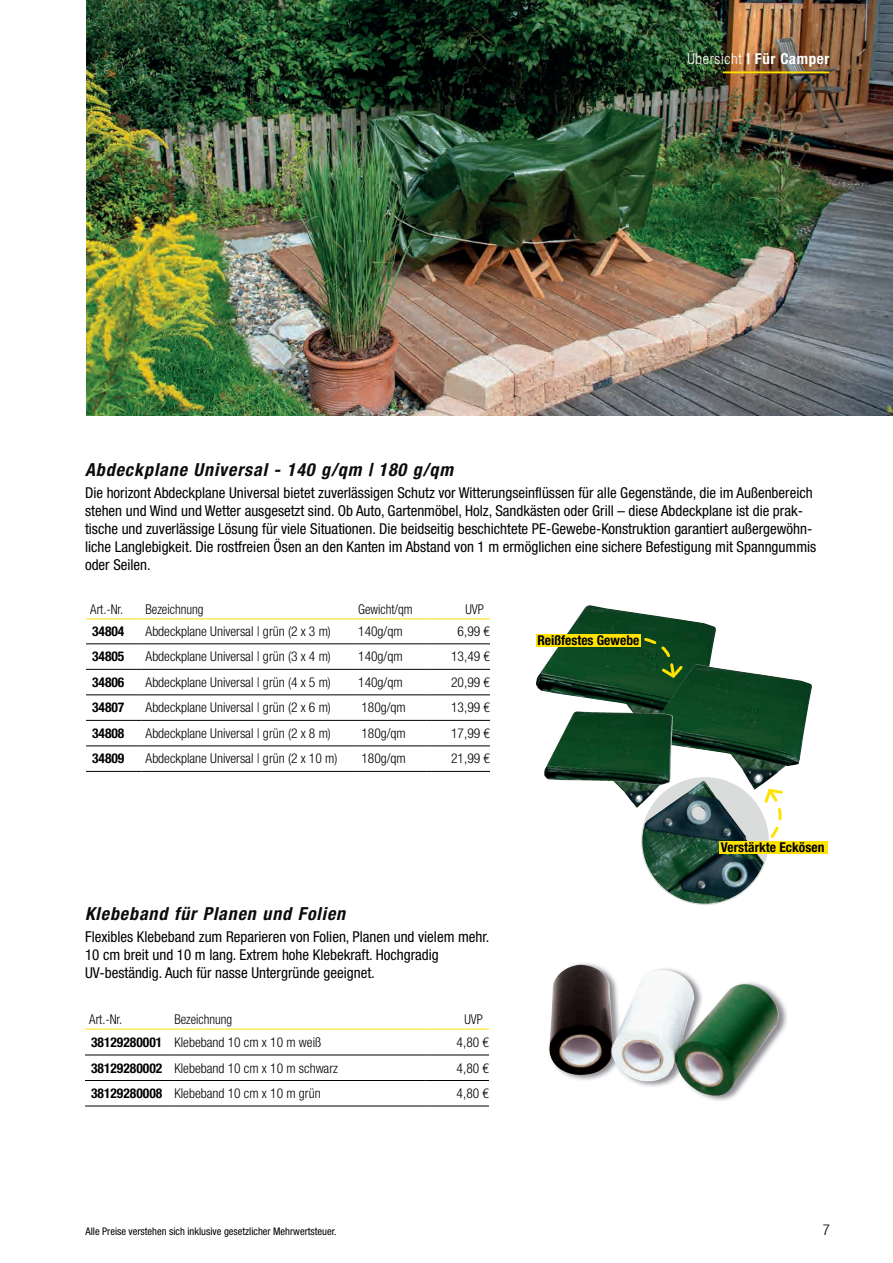
<style>
.page{position:relative;width:893px;height:1263px;background:#fff}
.page>*{position:absolute;margin:0;border:0;box-sizing:border-box;transform-origin:0 0}
.t1{font:italic 700 condensed 18px "Helvetica Neue LT Pro";letter-spacing:.05em;color:#090b0d}
.t2{font:condensed 15px/18px "Helvetica Neue LT Pro";color:#000001}
.t3{font:700 condensed 15px "Helvetica Neue LT Pro";letter-spacing:.04em;color:#fff}
.t4{font:300 condensed 15px "Helvetica Neue LT Pro";color:#000001}
.t5{font:300 condensed 13.5px "Helvetica Neue LT Pro";color:#000001}
.t6{font:700 condensed 13.5px "Helvetica Neue LT Pro";color:#000001}
.t7{font:300 condensed 13.5px "Helvetica Neue LT Pro";color:#000001;scale:.95 1}
.t8{font:condensed 10.5px "Helvetica Neue LT Pro";color:#000001}
.s1{font-weight:300}
.s2{font-weight:700}
</style>
<div class="page">
<img style="left:86px;top:0;width:807px;height:415px">
<hr style="left:723px;top:71px;width:106px;height:2px;background:#fee202">
<img style="left:536px;top:605px;width:180px;height:106px">
<img style="left:740px;top:766px;width:46px;height:2px">
<img style="left:648px;top:664px;width:164px;height:102px">
<img style="left:617px;top:785px;width:15px;height:17px">
<img style="left:544px;top:711px;width:129px;height:74px">
<img style="left:549px;top:965px;width:238px;height:136px">
<hr style="left:86px;top:669px;width:55px;height:1px;background:#000001">
<hr style="left:141px;top:669px;width:213px;height:1px;background:#000001">
<hr style="left:354px;top:669px;width:72px;height:1px;background:#000001">
<hr style="left:426px;top:669px;width:64px;height:1px;background:#000001">
<hr style="left:86px;top:618px;width:55px;height:1px;background:#fee202">
<hr style="left:141px;top:618px;width:213px;height:1px;background:#fee202">
<hr style="left:354px;top:618px;width:72px;height:1px;background:#fee202">
<hr style="left:426px;top:618px;width:64px;height:1px;background:#fee202">
<hr style="left:141px;top:695px;width:213px;height:1px;background:#000001">
<hr style="left:354px;top:695px;width:72px;height:1px;background:#000001">
<hr style="left:426px;top:695px;width:64px;height:1px;background:#000001">
<hr style="left:141px;top:720px;width:213px;height:1px;background:#000001">
<hr style="left:354px;top:720px;width:72px;height:1px;background:#000001">
<hr style="left:426px;top:720px;width:64px;height:1px;background:#000001">
<hr style="left:141px;top:746px;width:213px;height:1px;background:#000001">
<hr style="left:354px;top:746px;width:72px;height:1px;background:#000001">
<hr style="left:426px;top:746px;width:64px;height:1px;background:#000001">
<hr style="left:141px;top:771px;width:213px;height:1px;background:#000001">
<hr style="left:354px;top:771px;width:72px;height:1px;background:#000001">
<hr style="left:426px;top:771px;width:64px;height:1px;background:#000001">
<hr style="left:86px;top:695px;width:55px;height:1px;background:#000001">
<hr style="left:86px;top:720px;width:55px;height:1px;background:#000001">
<hr style="left:86px;top:746px;width:55px;height:1px;background:#000001">
<hr style="left:86px;top:771px;width:55px;height:1px;background:#000001">
<hr style="left:141px;top:644px;width:213px;height:1px;background:#000001">
<hr style="left:354px;top:644px;width:72px;height:1px;background:#000001">
<hr style="left:426px;top:644px;width:64px;height:1px;background:#000001">
<hr style="left:86px;top:644px;width:55px;height:1px;background:#000001">
<svg style="left:85px;top:1028px;width:404px;height:1px"></svg>
<hr style="left:85px;top:1080px;width:85px;height:1px;background:#000001">
<hr style="left:170px;top:1080px;width:255px;height:1px;background:#000001">
<hr style="left:425px;top:1080px;width:64px;height:1px;background:#000001">
<hr style="left:85px;top:1029px;width:85px;height:1px;background:#fee202">
<hr style="left:170px;top:1029px;width:255px;height:1px;background:#fee202">
<hr style="left:425px;top:1029px;width:64px;height:1px;background:#fee202">
<hr style="left:170px;top:1106px;width:255px;height:1px;background:#000001">
<hr style="left:425px;top:1106px;width:64px;height:1px;background:#000001">
<hr style="left:85px;top:1106px;width:85px;height:1px;background:#000001">
<hr style="left:170px;top:1055px;width:255px;height:1px;background:#000001">
<hr style="left:425px;top:1055px;width:64px;height:1px;background:#000001">
<hr style="left:85px;top:1055px;width:85px;height:1px;background:#000001">
<div style="left:720px;top:841px;width:108px;height:13px;background:#fee202"></div>
<svg style="left:632px;top:768px;width:151px;height:137px"></svg>
<div style="left:536px;top:634px;width:105px;height:13px;background:#fee202"></div>
<svg style="left:642px;top:636px;width:43px;height:44px"></svg>
<p class="t3" style="left:687px;top:49px;width:143px"><span class="s1">Übersicht</span> | Für Camper</p>
<p class="t1" style="left:85px;top:459px;width:370px">Abdeckplane Universal - 140 g/qm | 180 g/qm</p>
<p class="t2" style="left:85px;top:484px;width:733px">Die horizont Abdeckplane Universal bietet zuverlässigen Schutz vor Witterungseinflüssen für alle Gegenstände, die im Außenbereich stehen und Wind und Wetter ausgesetzt sind. Ob Auto, Gartenmöbel, Holz, Sandkästen oder Grill – diese Abdeckplane ist die prak&shy;tische und zuverlässige Lösung für viele Situationen. Die beidseitig beschichtete PE-Gewebe-Konstruktion garantiert außergewöhn&shy;liche Langlebigkeit. Die rostfreien Ösen an den Kanten im Abstand von 1 m ermöglichen eine sichere Befestigung mit Spanngummis oder Seilen.</p>
<p class="t7" style="left:90px;top:601px;width:36px">Art.-Nr.</p>
<p class="t7" style="left:146px;top:601px;width:62px">Bezeichnung</p>
<p class="t7" style="left:358px;top:601px;width:59px">Gewicht/qm</p>
<p class="t7" style="left:465px;top:601px;width:21px">UVP</p>
<p class="t6" style="left:92px;top:623px;width:34px">34804</p>
<p class="t5" style="left:146px;top:624px;width:187px">Abdeckplane Universal | grün (2 x 3 m)</p>
<p class="t5" style="left:358px;top:624px;width:46px">140g/qm</p>
<p class="t5" style="left:458px;top:624px;width:34px">6,99 €</p>
<p class="t6" style="left:92px;top:648px;width:34px">34805</p>
<p class="t5" style="left:146px;top:649px;width:187px">Abdeckplane Universal | grün (3 x 4 m)</p>
<p class="t5" style="left:358px;top:649px;width:46px">140g/qm</p>
<p class="t5" style="left:451px;top:649px;width:40px">13,49 €</p>
<p class="t6" style="left:92px;top:674px;width:34px">34806</p>
<p class="t5" style="left:146px;top:674px;width:187px">Abdeckplane Universal | grün (4 x 5 m)</p>
<p class="t5" style="left:358px;top:674px;width:46px">140g/qm</p>
<p class="t5" style="left:451px;top:674px;width:40px">20,99 €</p>
<p class="t6" style="left:92px;top:699px;width:34px">34807</p>
<p class="t5" style="left:146px;top:700px;width:187px">Abdeckplane Universal | grün (2 x 6 m)</p>
<p class="t5" style="left:361px;top:700px;width:46px">180g/qm</p>
<p class="t5" style="left:451px;top:700px;width:40px">13,99 €</p>
<p class="t6" style="left:92px;top:725px;width:34px">34808</p>
<p class="t5" style="left:146px;top:725px;width:187px">Abdeckplane Universal | grün (2 x 8 m)</p>
<p class="t5" style="left:361px;top:725px;width:46px">180g/qm</p>
<p class="t5" style="left:451px;top:725px;width:40px">17,99 €</p>
<p class="t6" style="left:92px;top:751px;width:34px">34809</p>
<p class="t5" style="left:146px;top:751px;width:193px">Abdeckplane Universal | grün (2 x 10 m)</p>
<p class="t5" style="left:361px;top:751px;width:46px">180g/qm</p>
<p class="t5" style="left:451px;top:751px;width:40px">21,99 €</p>
<p class="t6" style="left:537px;top:632px;width:103px">Reißfestes Gewebe</p>
<p class="t1" style="left:85px;top:903px;width:262px">Klebeband für Planen und Folien</p>
<p class="t2" style="left:85px;top:927px;width:406px">Flexibles Klebeband zum Reparieren von Folien, Planen und vielem mehr.<br>10 cm breit und 10 m lang. Extrem hohe Klebekraft. Hochgradig<br>UV-beständig. Auch für nasse Untergründe geeignet.</p>
<p class="t7" style="left:89px;top:1011px;width:36px">Art.-Nr.</p>
<p class="t7" style="left:174px;top:1011px;width:62px">Bezeichnung</p>
<p class="t7" style="left:464px;top:1011px;width:21px">UVP</p>
<p class="t5" style="left:91px;top:1034px;width:232px"><span class="s2">38129280001</span> Klebeband 10 cm x 10 m weiß</p>
<p class="t5" style="left:457px;top:1034px;width:34px">4,80 €</p>
<p class="t5" style="left:91px;top:1060px;width:248px"><span class="s2">38129280002</span> Klebeband 10 cm x 10 m schwarz</p>
<p class="t5" style="left:457px;top:1060px;width:34px">4,80 €</p>
<p class="t5" style="left:91px;top:1085px;width:231px"><span class="s2">38129280008</span> Klebeband 10 cm x 10 m grün</p>
<p class="t5" style="left:457px;top:1085px;width:34px">4,80 €</p>
<p class="t6" style="left:721px;top:839px;width:105px">Verstärkte Eckösen</p>
<p class="t8" style="left:85px;top:1225px;width:253px">Alle Preise verstehen sich inklusive gesetzlicher Mehrwertsteuer.</p>
<p class="t4" style="left:823px;top:1221px;width:9px">7</p>
</div>
